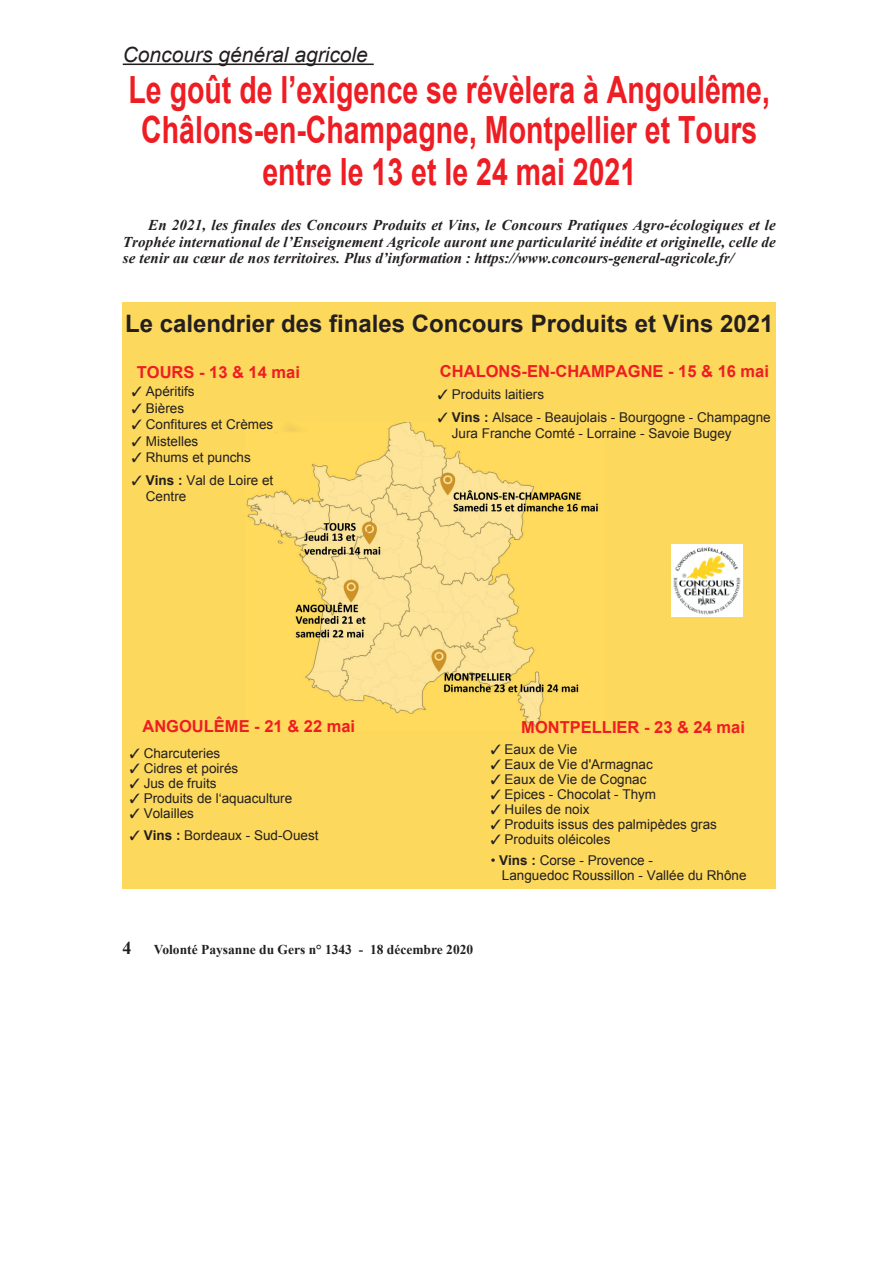
<style>
.page{position:relative;width:893px;height:1263px;background:#fff}
.page>*{position:absolute;margin:0;border:0;box-sizing:border-box;transform-origin:0 0}
.t1{font:700 37.5px/41.2px "Arial";color:#ee1d23;text-align:center;scale:.76 1}
.t2{font:700 24px "Arial";color:#231f20}
.t3{font:italic 21px "Arial";color:#231f20}
.t4{font:700 18px "Times New Roman";color:#231f20}
.t5{font:700 16.5px "Arial";color:#ee1d23}
.t6{font:italic 700 15px/16.5px "Times New Roman";color:#231f20;text-align:justify}
.t7{font:13.5px/16.5px "Arial";color:#231f20}
.t8{font:700 13.5px "Times New Roman";color:#231f20}
.s1{font-weight:700}
</style>
<div class="page">
<hr style="left:123px;top:64px;width:251px;height:1px;background:#231f20">
<div style="left:123px;top:302px;width:653px;height:587px;background:#fcd85d"></div>
<img style="left:671px;top:544px;width:71px;height:73px">
<img style="left:246px;top:423px;width:352px;height:304px">
<h3 class="t3" style="left:123px;top:41px;width:247px">Concours général agricole</h3>
<h1 class="t1" style="left:129px;top:70px;width:846px">Le goût de l’exigence se révèlera à Angoulême,<br>Châlons-en-Champagne, Montpellier et Tours entre le 13 et le 24 mai 2021</h1>
<p class="t6" style="left:123px;top:217px;width:655px;text-indent:26px">En 2021, les finales des Concours Produits et Vins, le Concours Pratiques Agro-écologiques et le Trophée international de l’Enseignement Agricole auront une particularité inédite et originelle, celle de se tenir au cœur de nos territoires. Plus d’information : https://www.concours-general-agricole.fr/</p>
<h2 class="t2" style="left:125px;top:308px;width:650px">Le calendrier des finales Concours Produits et Vins 2021</h2>
<p class="t5" style="left:137px;top:361px;width:165px">TOURS - 13 &amp; 14 mai</p>
<p class="t7" style="left:132px;top:383px;width:64px">✓ Apéritifs</p>
<p class="t7" style="left:132px;top:400px;width:54px">✓ Bières</p>
<p class="t7" style="left:132px;top:416px;width:143px">✓ Confitures et Crèmes</p>
<p class="t7" style="left:132px;top:433px;width:68px">✓ Mistelles</p>
<p class="t7" style="left:132px;top:449px;width:120px">✓ Rhums et punchs</p>
<p class="t7" style="left:146px;top:472px;width:129px;text-indent:-14px">✓ <span class="s1">Vins :</span> Val de Loire et<br>Centre</p>
<p class="t5" style="left:440px;top:360px;width:331px">CHALONS-EN-CHAMPAGNE - 15 &amp; 16 mai</p>
<p class="t7" style="left:438px;top:386px;width:108px">✓ Produits laitiers</p>
<p class="t7" style="left:452px;top:409px;width:320px;text-indent:-14px">✓ <span class="s1">Vins :</span> Alsace - Beaujolais - Bourgogne - Champagne<br>Jura Franche Comté - Lorraine - Savoie Bugey</p>
<p class="t5" style="left:142px;top:715px;width:214px">ANGOULÊME - 21 &amp; 22 mai</p>
<p class="t7" style="left:130px;top:745px;width:92px">✓ Charcuteries</p>
<p class="t7" style="left:130px;top:760px;width:110px">✓ Cidres et poirés</p>
<p class="t7" style="left:130px;top:775px;width:88px">✓ Jus de fruits</p>
<p class="t7" style="left:130px;top:790px;width:164px">✓ Produits de l‘aquaculture</p>
<p class="t7" style="left:130px;top:805px;width:66px">✓ Volailles</p>
<p class="t7" style="left:130px;top:827px;width:190px">✓ <span class="s1">Vins :</span> Bordeaux - Sud-Ouest</p>
<p class="t5" style="left:521px;top:717px;width:225px">MONTPELLIER - 23 &amp; 24 mai</p>
<p class="t7" style="left:491px;top:741px;width:88px">✓ Eaux de Vie</p>
<p class="t7" style="left:491px;top:756px;width:164px">✓ Eaux de Vie d'Armagnac</p>
<p class="t7" style="left:491px;top:771px;width:157px">✓ Eaux de Vie de Cognac</p>
<p class="t7" style="left:491px;top:786px;width:167px">✓ Epices - Chocolat - Thym</p>
<p class="t7" style="left:491px;top:801px;width:100px">✓ Huiles de noix</p>
<p class="t7" style="left:491px;top:816px;width:228px">✓ Produits issus des palmipèdes gras</p>
<p class="t7" style="left:491px;top:831px;width:121px">✓ Produits oléicoles</p>
<p class="t7" style="left:502px;top:853px;width:246px;line-height:15px;text-indent:-11px">• <span class="s1">Vins :</span> Corse - Provence -<br>Languedoc Roussillon - Vallée du Rhône</p>
<h3 class="t4" style="left:122px;top:935px;width:10px">4</h3>
<p class="t8" style="left:154px;top:940px;width:321px">Volonté Paysanne du Gers n° 1343 - 18 décembre 2020</p>
</div>
